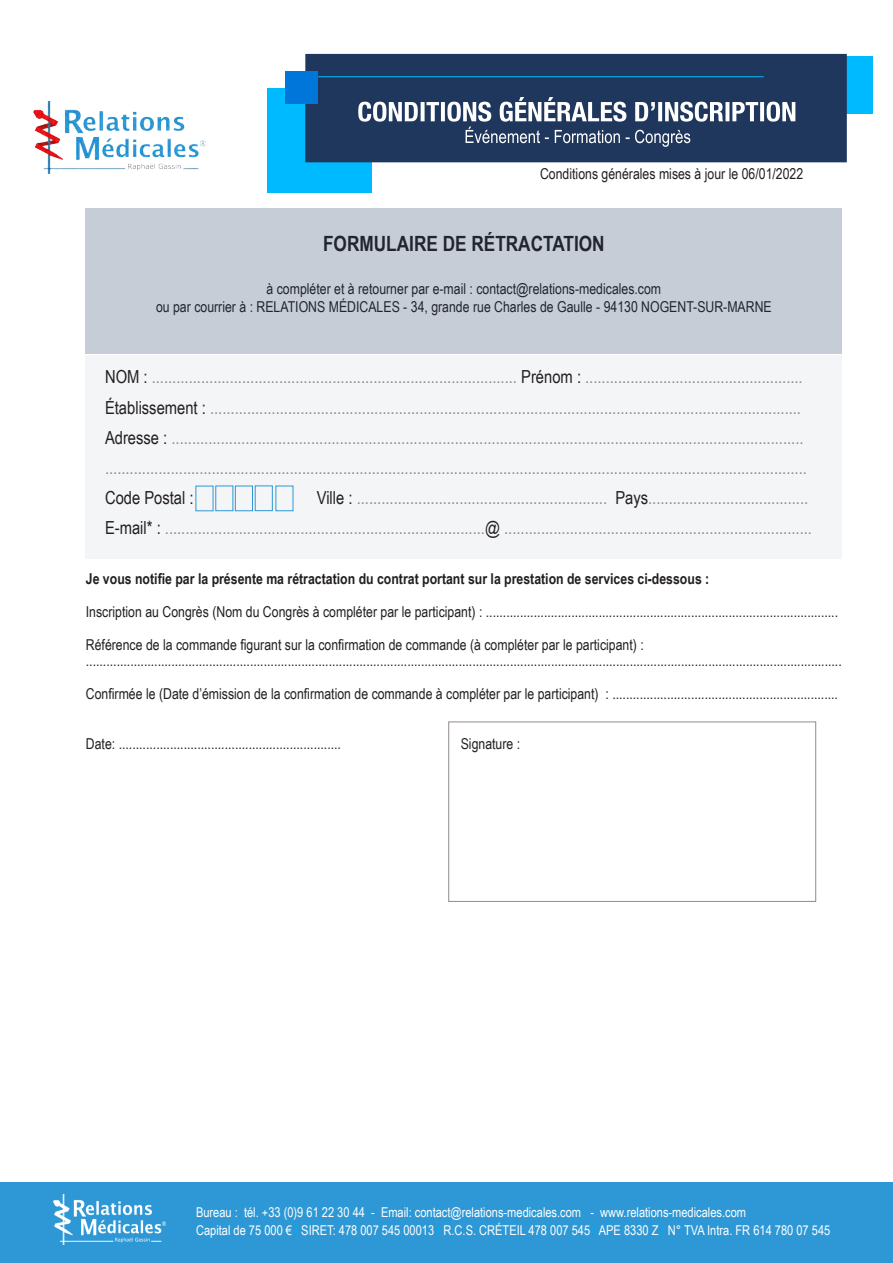
<style>
.page{position:relative;width:893px;height:1263px;background:#fff}
.page>*{position:absolute;margin:0;border:0;box-sizing:border-box;transform-origin:0 0}
.t1{font:700 21px "Arial Narrow";color:#231f20}
.t2{font:18px/30px "Arial Narrow";color:#918a88}
.t3{font:18px "Arial Narrow";color:#231f20}
.t4{font:15px/16.5px "Arial Narrow";color:#231f20}
.t5{font:700 15px "Arial Narrow";color:#231f20}
.t6{font:13.5px/18px "Arial Narrow";color:#fff}
.s1{color:#231f20}
.s2{color:#00aeef}
</style>
<div class="page">
<img style="left:34px;top:102px;width:171px;height:72px">
<div style="left:826px;top:56px;width:47px;height:58px;background:#00baff"></div>
<div style="left:267px;top:88px;width:105px;height:104px;background:#00baff"></div>
<div style="left:305px;top:54px;width:542px;height:108px;background:#1f375d"></div>
<div style="left:286px;top:71px;width:32px;height:33px;background:#0076da"></div>
<svg style="left:358px;top:97px;width:437px;height:50px"></svg>
<hr style="left:318px;top:76px;width:446px;height:1px;background:#00baff">
<div style="left:0;top:1182px;width:893px;height:81px;background:#2d98d5"></div>
<img style="left:53px;top:1195px;width:112px;height:50px">
<div style="left:86px;top:355px;width:756px;height:203px;background:#f4f5f7"></div>
<div style="left:235px;top:486px;width:18px;height:25px;border:1px solid #2d98d5"></div>
<div style="left:255px;top:485px;width:18px;height:26px;border:1px solid #2d98d5"></div>
<div style="left:215px;top:486px;width:18px;height:25px;border:1px solid #2d98d5"></div>
<div style="left:86px;top:208px;width:756px;height:146px;background:#c7cdd6"></div>
<p class="t4" style="left:540px;top:164px;width:265px">Conditions générales mises à jour le 06/01/2022</p>
<p class="t1" style="left:323px;top:228px;width:283px">FORMULAIRE DE RÉTRACTATION</p>
<p class="t4" style="left:156px;top:279px;width:617px;line-height:18px;text-align:center">à compléter et à retourner par e-mail : contact@relations-medicales.com<br>ou par courrier à : RELATIONS MÉDICALES - 34, grande rue Charles de Gaulle - 94130 NOGENT-SUR-MARNE</p>
<p class="t2" style="left:105px;top:361px;width:703px"><span class="s1">NOM :</span> ......................................................................................... <span class="s1">Prénom :</span> .....................................................<br><span class="s1">Établissement :</span> ................................................................................................................................................<br><span class="s1">Adresse :</span> .......................................................................................................................................................... ...........................................................................................................................................................................</p>
<p class="t3" style="left:105px;top:484px;width:90px">Code Postal :</p>
<p class="t2" style="left:105px;top:481px;width:708px;text-align:right"><span class="s1">Ville :</span> ............................................................. <span class="s1">Pays</span>.......................................<br><span class="s1">E-mail* :</span> ..............................................................................<span class="s1">@</span> ...........................................................................</p>
<p class="t5" style="left:86px;top:567px;width:625px">Je vous notifie par la présente ma rétractation du contrat portant sur la prestation de services ci-dessous :</p>
<p class="t4" style="left:86px;top:603px;width:754px">Inscription au Congrès (Nom du Congrès à compléter par le participant) : .......................................................................................................</p>
<p class="t4" style="left:86px;top:636px;width:757px">Référence de la commande figurant sur la confirmation de commande (à compléter par le participant) : .............................................................................................................................................................................................................................</p>
<p class="t4" style="left:86px;top:685px;width:754px">Confirmée le (Date d’émission de la confirmation de commande à compléter par le participant) : ..................................................................</p>
<p class="t4" style="left:86px;top:735px;width:257px">Date: .................................................................</p>
<p class="t4" style="left:461px;top:735px;width:61px">Signature :</p>
<p class="t6" style="left:196px;top:1203px;width:636px">Bureau : tél. +33 (0)9 61 22 30 44 - Email: contact@relations-medicales.com - www.relations-medicales.com<br>Capital de 75 000 € <span class="s2">I</span> SIRET: 478 007 545 00013 <span class="s2">I</span> R.C.S. CRÉTEIL 478 007 545 <span class="s2">I</span> APE 8330 Z <span class="s2">I</span> N° TVA Intra. FR 614 780 07 545</p>
</div>
